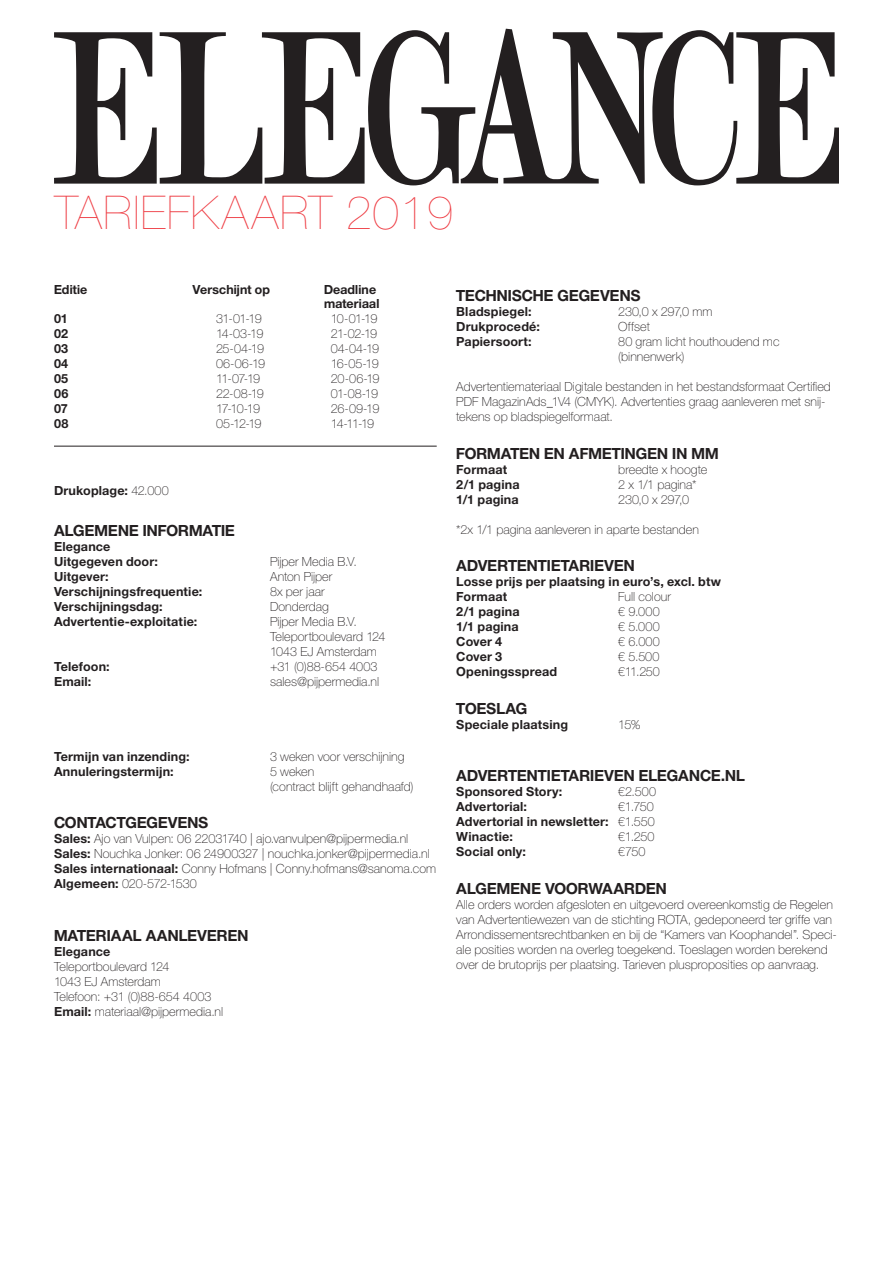
<style>
.page{position:relative;width:893px;height:1263px;background:#fff}
.page>*{position:absolute;margin:0;border:0;box-sizing:border-box;transform-origin:0 0}
.Kop_Avant_Garde_Extr{font:49.8px "Nimbus San Nov D Ult Lig";color:#ee3a41}
.TK_Avant_Garde_Bold{font:700 16.5px "Nimbus San Nov D";letter-spacing:.005em;color:#231f20}
.TK_Avant_Garde_Bold-2{font:700 13.5px/13.5px "Nimbus San Nov D";letter-spacing:.015em;color:#231f20}
.Kadertekst{font:100 12.6px/15px "Helvetica Neue LT Std";color:#231f20}
.Kadertekst-2{font:700 12.6px "Helvetica Neue LT Std";letter-spacing:.01em;color:#231f20}
.s1{font-weight:100}
.s2{font-weight:700}
</style>
<div class="page">
<svg style="left:54px;top:29px;width:785px;height:156px"></svg>
<hr style="left:54px;top:446px;width:383px;height:1px;background:#231f20">
<p class="Kop_Avant_Garde_Extr" style="left:54px;top:185px;width:402px">TARIEFKAART 2019</p>
<p class="TK_Avant_Garde_Bold-2" style="left:54px;top:283px;width:35px">Editie</p>
<p class="TK_Avant_Garde_Bold-2" style="left:192px;top:283px;width:79px">Verschijnt op</p>
<p class="TK_Avant_Garde_Bold-2" style="left:324px;top:283px;width:57px">Deadline materiaal</p>
<p class="Kadertekst-2" style="left:54px;top:310px;width:15px">01</p>
<p class="Kadertekst" style="left:216px;top:311px;width:47px">31-01-19</p>
<p class="Kadertekst" style="left:331px;top:311px;width:48px">10-01-19</p>
<p class="Kadertekst-2" style="left:54px;top:325px;width:16px">02</p>
<p class="Kadertekst" style="left:216px;top:326px;width:49px">14-03-19</p>
<p class="Kadertekst" style="left:331px;top:326px;width:48px">21-02-19</p>
<p class="Kadertekst-2" style="left:54px;top:340px;width:16px">03</p>
<p class="Kadertekst" style="left:216px;top:341px;width:50px">25-04-19</p>
<p class="Kadertekst" style="left:331px;top:341px;width:50px">04-04-19</p>
<p class="Kadertekst-2" style="left:54px;top:355px;width:16px">04</p>
<p class="Kadertekst" style="left:216px;top:356px;width:51px">06-06-19</p>
<p class="Kadertekst" style="left:331px;top:356px;width:49px">16-05-19</p>
<p class="Kadertekst-2" style="left:54px;top:370px;width:16px">05</p>
<p class="Kadertekst" style="left:216px;top:371px;width:46px">11-07-19</p>
<p class="Kadertekst" style="left:331px;top:371px;width:50px">20-06-19</p>
<p class="Kadertekst-2" style="left:54px;top:385px;width:16px">06</p>
<p class="Kadertekst" style="left:216px;top:386px;width:49px">22-08-19</p>
<p class="Kadertekst" style="left:331px;top:386px;width:49px">01-08-19</p>
<p class="Kadertekst-2" style="left:54px;top:400px;width:15px">07</p>
<p class="Kadertekst" style="left:216px;top:401px;width:46px">17-10-19</p>
<p class="Kadertekst" style="left:331px;top:401px;width:50px">26-09-19</p>
<p class="Kadertekst-2" style="left:54px;top:415px;width:16px">08</p>
<p class="Kadertekst" style="left:216px;top:416px;width:47px">05-12-19</p>
<p class="Kadertekst" style="left:331px;top:416px;width:45px">14-11-19</p>
<p class="Kadertekst-2" style="left:54px;top:483px;width:116px">Drukoplage: <span class="s1">42.000</span></p>
<p class="TK_Avant_Garde_Bold" style="left:54px;top:521px;width:182px">ALGEMENE INFORMATIE</p>
<p class="Kadertekst-2" style="left:54px;top:538px;width:58px">Elegance</p>
<p class="Kadertekst-2" style="left:54px;top:553px;width:106px">Uitgegeven door:</p>
<p class="Kadertekst" style="left:270px;top:554px;width:88px">Pijper Media B.V.</p>
<p class="Kadertekst-2" style="left:54px;top:568px;width:56px">Uitgever:</p>
<p class="Kadertekst" style="left:270px;top:569px;width:64px">Anton Pijper</p>
<p class="Kadertekst-2" style="left:54px;top:583px;width:150px">Verschijningsfrequentie:</p>
<p class="Kadertekst" style="left:270px;top:584px;width:56px">8x per jaar</p>
<p class="Kadertekst-2" style="left:54px;top:598px;width:110px">Verschijningsdag:</p>
<p class="Kadertekst" style="left:270px;top:599px;width:60px">Donderdag</p>
<p class="Kadertekst-2" style="left:54px;top:613px;width:145px">Advertentie-exploitatie:</p>
<p class="Kadertekst" style="left:270px;top:614px;width:88px">Pijper Media B.V.</p>
<p class="Kadertekst" style="left:270px;top:629px;width:117px">Teleportboulevard 124</p>
<p class="Kadertekst" style="left:270px;top:644px;width:108px">1043 EJ Amsterdam</p>
<p class="Kadertekst-2" style="left:54px;top:658px;width:57px">Telefoon:</p>
<p class="Kadertekst" style="left:270px;top:659px;width:109px">+31 (0)88-654 4003</p>
<p class="Kadertekst-2" style="left:54px;top:673px;width:39px">Email:</p>
<p class="Kadertekst" style="left:270px;top:674px;width:111px">sales@pijpermedia.nl</p>
<p class="Kadertekst-2" style="left:54px;top:748px;width:137px">Termijn van inzending:</p>
<p class="Kadertekst" style="left:270px;top:749px;width:136px">3 weken voor verschijning</p>
<p class="Kadertekst-2" style="left:54px;top:763px;width:121px">Annuleringstermijn:</p>
<p class="Kadertekst" style="left:270px;top:764px;width:46px">5 weken</p>
<p class="Kadertekst" style="left:270px;top:779px;width:145px">(contract blijft gehandhaafd)</p>
<p class="TK_Avant_Garde_Bold" style="left:54px;top:813px;width:156px">CONTACTGEGEVENS</p>
<p class="Kadertekst" style="left:54px;top:831px;width:356px"><span class="s2">Sales:</span> Ajo van Vulpen: 06 22031740 | ajo.vanvulpen@pijpermedia.nl</p>
<p class="Kadertekst" style="left:54px;top:846px;width:377px"><span class="s2">Sales:</span> Nouchka Jonker: 06 24900327 | nouchka.jonker@pijpermedia.nl</p>
<p class="Kadertekst" style="left:54px;top:861px;width:384px"><span class="s2">Sales internationaal:</span> Conny Hofmans | Conny.hofmans@sanoma.com</p>
<p class="Kadertekst" style="left:54px;top:876px;width:144px"><span class="s2">Algemeen:</span> 020-572-1530</p>
<p class="TK_Avant_Garde_Bold" style="left:54px;top:926px;width:196px">MATERIAAL AANLEVEREN</p>
<p class="Kadertekst-2" style="left:54px;top:943px;width:58px">Elegance</p>
<p class="Kadertekst" style="left:54px;top:959px;width:117px">Teleportboulevard 124</p>
<p class="Kadertekst" style="left:54px;top:974px;width:108px">1043 EJ Amsterdam</p>
<p class="Kadertekst" style="left:54px;top:989px;width:159px">Telefoon: +31 (0)88-654 4003</p>
<p class="Kadertekst" style="left:54px;top:1004px;width:171px"><span class="s2">Email:</span> materiaal@pijpermedia.nl</p>
<p class="TK_Avant_Garde_Bold" style="left:456px;top:286px;width:186px">TECHNISCHE GEGEVENS</p>
<p class="Kadertekst-2" style="left:456px;top:304px;width:77px">Bladspiegel:</p>
<p class="Kadertekst" style="left:618px;top:304px;width:96px">230,0 x 297,0 mm</p>
<p class="Kadertekst-2" style="left:456px;top:319px;width:85px">Drukprocedé:</p>
<p class="Kadertekst" style="left:618px;top:319px;width:33px">Offset</p>
<p class="Kadertekst-2" style="left:456px;top:334px;width:77px">Papiersoort:</p>
<p class="Kadertekst" style="left:618px;top:334px;width:163px">80 gram licht houthoudend mc</p>
<p class="Kadertekst" style="left:618px;top:349px;width:68px">(binnenwerk)</p>
<p class="Kadertekst" style="left:456px;top:379px;width:376px">Advertentiemateriaal Digitale bestanden in het bestandsformaat Certified<br>PDF MagazinAds_1V4 (CMYK). Advertenties graag aanleveren met snij&shy;tekens op bladspiegelformaat.</p>
<p class="TK_Avant_Garde_Bold" style="left:456px;top:443px;width:264px">FORMATEN EN AFMETINGEN IN MM</p>
<p class="Kadertekst-2" style="left:456px;top:461px;width:52px">Formaat</p>
<p class="Kadertekst" style="left:618px;top:462px;width:90px">breedte x hoogte</p>
<p class="Kadertekst-2" style="left:456px;top:476px;width:65px">2/1 pagina</p>
<p class="Kadertekst" style="left:618px;top:477px;width:80px">2 x 1/1 pagina*</p>
<p class="Kadertekst-2" style="left:456px;top:491px;width:64px">1/1 pagina</p>
<p class="Kadertekst" style="left:618px;top:492px;width:72px">230,0 x 297,0</p>
<p class="Kadertekst" style="left:456px;top:522px;width:244px">*2x 1/1 pagina aanleveren in aparte bestanden</p>
<p class="TK_Avant_Garde_Bold" style="left:456px;top:556px;width:180px">ADVERTENTIETARIEVEN</p>
<p class="Kadertekst-2" style="left:456px;top:574px;width:266px">Losse prijs per plaatsing in euro’s, excl. btw</p>
<p class="Kadertekst-2" style="left:456px;top:589px;width:52px">Formaat</p>
<p class="Kadertekst" style="left:618px;top:589px;width:54px">Full colour</p>
<p class="Kadertekst-2" style="left:456px;top:604px;width:65px">2/1 pagina</p>
<p class="Kadertekst" style="left:618px;top:604px;width:43px">€ 9.000</p>
<p class="Kadertekst-2" style="left:456px;top:619px;width:64px">1/1 pagina</p>
<p class="Kadertekst" style="left:618px;top:619px;width:43px">€ 5.000</p>
<p class="Kadertekst-2" style="left:456px;top:634px;width:48px">Cover 4</p>
<p class="Kadertekst" style="left:618px;top:634px;width:43px">€ 6.000</p>
<p class="Kadertekst-2" style="left:456px;top:649px;width:48px">Cover 3</p>
<p class="Kadertekst" style="left:618px;top:649px;width:43px">€ 5.500</p>
<p class="Kadertekst-2" style="left:456px;top:664px;width:102px">Openingsspread</p>
<p class="Kadertekst" style="left:618px;top:664px;width:43px">€11.250</p>
<p class="TK_Avant_Garde_Bold" style="left:456px;top:698px;width:72px">TOESLAG</p>
<p class="Kadertekst-2" style="left:456px;top:716px;width:113px">Speciale plaatsing</p>
<p class="Kadertekst" style="left:618px;top:717px;width:24px">15%</p>
<p class="TK_Avant_Garde_Bold" style="left:456px;top:766px;width:290px">ADVERTENTIETARIEVEN ELEGANCE.NL</p>
<p class="Kadertekst-2" style="left:456px;top:784px;width:108px">Sponsored Story:</p>
<p class="Kadertekst" style="left:618px;top:784px;width:39px">€2.500</p>
<p class="Kadertekst-2" style="left:456px;top:799px;width:72px">Advertorial:</p>
<p class="Kadertekst" style="left:618px;top:799px;width:37px">€1.750</p>
<p class="Kadertekst-2" style="left:456px;top:814px;width:200px">Advertorial in newsletter: <span class="s1">€1.550</span></p>
<p class="Kadertekst-2" style="left:456px;top:829px;width:58px">Winactie:</p>
<p class="Kadertekst" style="left:618px;top:829px;width:38px">€1.250</p>
<p class="Kadertekst-2" style="left:456px;top:844px;width:71px">Social only:</p>
<p class="Kadertekst" style="left:618px;top:844px;width:29px">€750</p>
<p class="TK_Avant_Garde_Bold" style="left:456px;top:878px;width:212px">ALGEMENE VOORWAARDEN</p>
<p class="Kadertekst" style="left:456px;top:897px;width:382px">Alle orders worden afgesloten en uitgevoerd overeenkomstig de Regelen van Advertentiewezen van de stichting ROTA, gedeponeerd ter griffe van Arrondissementsrechtbanken en bij de “Kamers van Koophandel”. Speci&shy;ale posities worden na overleg toegekend. Toeslagen worden berekend over de brutoprijs per plaatsing. Tarieven plusproposities op aanvraag.</p>
</div>
